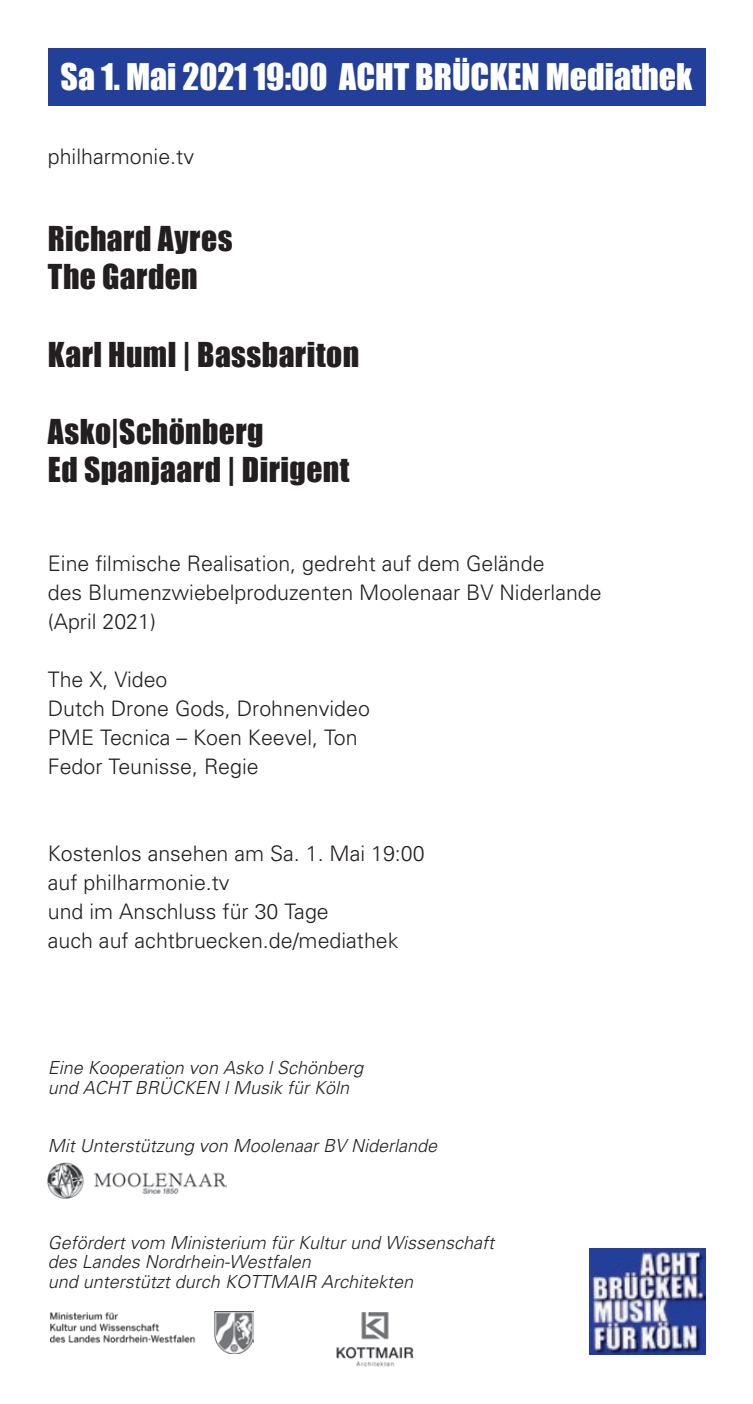
<style>
.page{position:relative;width:753px;height:1404px;background:#fff}
.page>*{position:absolute;margin:0;border:0;box-sizing:border-box;transform-origin:0 0}
.t1{font:33.75px "Impact";color:#fff}
.t2{font:31.5px/38.2px "Impact";letter-spacing:.015em;color:#231f20}
.t3{font:300 21.38px/29px "Univers";color:#231f20}
.t4{font:italic 300 18px/19.3px "Univers";color:#231f20}
</style>
<div class="page">
<div style="left:48px;top:48px;width:657px;height:57px;background:#223f99"></div>
<img style="left:589px;top:1248px;width:116px;height:106px">
<img style="left:48px;top:1162px;width:178px;height:36px">
<img style="left:51px;top:1311px;width:202px;height:41px">
<img style="left:336px;top:1312px;width:78px;height:54px">
<h1 class="t1" style="left:61px;top:50px;width:633px">Sa 1. Mai 2021 19:00 ACHT BRÜCKEN Mediathek</h1>
<p class="t3" style="left:48px;top:141px;width:148px">philharmonie.tv</p>
<h2 class="t2" style="left:48px;top:219px;width:186px">Richard Ayres<br>The Garden</h2>
<h2 class="t2" style="left:48px;top:335px;width:313px">Karl Huml | Bassbariton</h2>
<h2 class="t2" style="left:48px;top:411px;width:303px">Asko|Schönberg<br>Ed Spanjaard | Dirigent</h2>
<p class="t3" style="left:48px;top:548px;width:555px">Eine filmische Realisation, gedreht auf dem Gelände<br>des Blumenzwiebelproduzenten Moolenaar BV Niderlande (April 2021)</p>
<p class="t3" style="left:48px;top:664px;width:323px">The X, Video<br>Dutch Drone Gods, Drohnenvideo<br>PME Tecnica – Koen Keevel, Ton<br>Fedor Teunisse, Regie</p>
<p class="t3" style="left:48px;top:838px;width:378px">Kostenlos ansehen am Sa. 1. Mai 19:00 auf philharmonie.tv<br>und im Anschluss für 30 Tage<br>auch auf achtbruecken.de/mediathek</p>
<p class="t4" style="left:48px;top:1057px;width:317px">Eine Kooperation von Asko | Schönberg und ACHT BRÜCKEN | Musik für Köln</p>
<p class="t4" style="left:48px;top:1135px;width:391px">Mit Unterstützung von Moolenaar BV Niderlande</p>
<p class="t4" style="left:48px;top:1232px;width:448px">Gefördert vom Ministerium für Kultur und Wissenschaft des Landes Nordrhein-Westfalen<br>und unterstützt durch KOTTMAIR Architekten</p>
</div>
